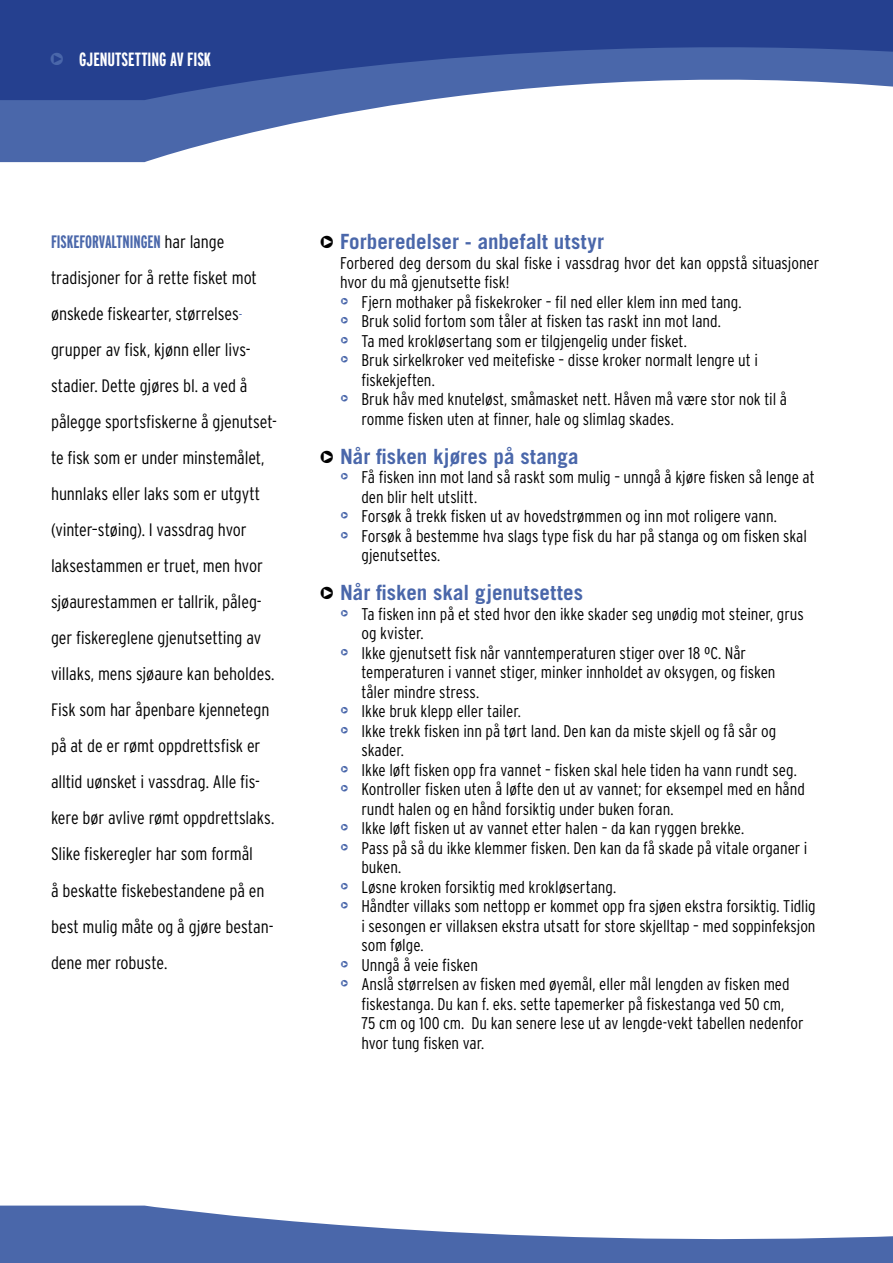
<style>
.page{position:relative;width:893px;height:1263px;background:#fff}
.page>*{position:absolute;margin:0;border:0;box-sizing:border-box;transform-origin:0 0}
.t1{font:700 21px "Trade Gothic";color:#4a67aa}
.t2{font:700 extra-condensed 19.2px "Interstate";color:#fff}
.t3{font:300 condensed 18px/36px "Interstate";letter-spacing:-.005em;color:#000}
.t4{font:300 condensed 16.95px/19.5px "Interstate";letter-spacing:-.005em;color:#000}
.s1{color:#4a67aa}
.s2{font-weight:700;font-stretch:extra-condensed;color:#4a67aa}
.s3{color:#000}
</style>
<div class="page">
<svg style="left:0;top:100px;width:428px;height:62px;fill:#4a67aa"></svg>
<svg style="left:0;top:0;width:893px;height:100px;background:#3f589e"></svg>
<svg style="left:0;top:1205px;width:893px;height:58px;fill:#4a67aa"></svg>
<p class="t2" style="left:49px;top:49px;width:164px"><span class="s1">❑</span> GJENUTSETTING AV FISK</p>
<p class="t3" style="left:51px;top:224px;width:227px"><span class="s2">FISKEFORVALTNINGEN</span> har lange tradisjoner for å rette fisket mot ønskede fiskearter, størrelses&shy;grupper av fisk, kjønn eller livs&shy;stadier. Dette gjøres bl. a ved å pålegge sportsfiskerne å gjenutset&shy;te fisk som er under minstemålet, hunnlaks eller laks som er utgytt (vinter–støing). I vassdrag hvor laksestammen er truet, men hvor sjøaurestammen er tallrik, påleg&shy;ger fiskereglene gjenutsetting av villaks, mens sjøaure kan beholdes.<br>Fisk som har åpenbare kjennetegn på at de er rømt oppdrettsfisk er alltid uønsket i vassdrag. Alle fis&shy;kere bør avlive rømt oppdrettslaks.<br>Slike fiskeregler har som formål<br>å beskatte fiskebestandene på en best mulig måte og å gjøre bestan&shy;dene mer robuste.</p>
<p class="t1" style="left:319px;top:229px;width:287px"><span class="s3">❑</span> Forberedelser - anbefalt utstyr</p>
<p class="t4" style="left:340px;top:253px;width:480px">Forbered deg dersom du skal fiske i vassdrag hvor det kan oppstå situasjoner hvor du må gjenutsette fisk!</p>
<p class="t4" style="left:340px;top:292px;width:403px"><sup>❑</sup> Fjern mothaker på fiskekroker – fil ned eller klem inn med tang.</p>
<p class="t4" style="left:340px;top:311px;width:382px"><sup>❑</sup> Bruk solid fortom som tåler at fisken tas raskt inn mot land.</p>
<p class="t4" style="left:340px;top:331px;width:348px"><sup>❑</sup> Ta med krokløsertang som er tilgjengelig under fisket.</p>
<p class="t4" style="left:361px;top:350px;width:398px;text-indent:-21px"><sup>❑</sup> Bruk sirkelkroker ved meitefiske – disse kroker normalt lengre ut i fiskekjeften.</p>
<p class="t4" style="left:361px;top:389px;width:427px;text-indent:-21px"><sup>❑</sup> Bruk håv med knuteløst, småmasket nett. Håven må være stor nok til å romme fisken uten at finner, hale og slimlag skades.</p>
<p class="t1" style="left:319px;top:443px;width:261px"><span class="s3">❑</span> Når fisken kjøres på stanga</p>
<p class="t4" style="left:361px;top:467px;width:455px;text-indent:-21px"><sup>❑</sup> Få fisken inn mot land så raskt som mulig – unngå å kjøre fisken så lenge at den blir helt utslitt.</p>
<p class="t4" style="left:340px;top:506px;width:438px"><sup>❑</sup> Forsøk å trekk fisken ut av hovedstrømmen og inn mot roligere vann.</p>
<p class="t4" style="left:361px;top:526px;width:447px;text-indent:-21px"><sup>❑</sup> Forsøk å bestemme hva slags type fisk du har på stanga og om fisken skal gjenutsettes.</p>
<p class="t1" style="left:319px;top:580px;width:266px"><span class="s3">❑</span> Når fisken skal gjenutsettes</p>
<p class="t4" style="left:361px;top:604px;width:444px;text-indent:-21px"><sup>❑</sup> Ta fisken inn på et sted hvor den ikke skader seg unødig mot steiner, grus og kvister.</p>
<p class="t4" style="left:361px;top:643px;width:416px;text-indent:-21px"><sup>❑</sup> Ikke gjenutsett fisk når vanntemperaturen stiger over 18 ºC. Når temperaturen i vannet stiger, minker innholdet av oksygen, og fisken tåler mindre stress.</p>
<p class="t4" style="left:340px;top:701px;width:182px"><sup>❑</sup> Ikke bruk klepp eller tailer.</p>
<p class="t4" style="left:361px;top:721px;width:416px;text-indent:-21px"><sup>❑</sup> Ikke trekk fisken inn på tørt land. Den kan da miste skjell og få sår og skader.</p>
<p class="t4" style="left:340px;top:760px;width:458px"><sup>❑</sup> Ikke løft fisken opp fra vannet – fisken skal hele tiden ha vann rundt seg.</p>
<p class="t4" style="left:361px;top:779px;width:445px;text-indent:-21px"><sup>❑</sup> Kontroller fisken uten å løfte den ut av vannet; for eksempel med en hånd rundt halen og en hånd forsiktig under buken foran.</p>
<p class="t4" style="left:340px;top:818px;width:406px"><sup>❑</sup> Ikke løft fisken ut av vannet etter halen – da kan ryggen brekke.</p>
<p class="t4" style="left:361px;top:838px;width:448px;text-indent:-21px"><sup>❑</sup> Pass på så du ikke klemmer fisken. Den kan da få skade på vitale organer i buken.</p>
<p class="t4" style="left:340px;top:877px;width:278px"><sup>❑</sup> Løsne kroken forsiktig med krokløsertang.</p>
<p class="t4" style="left:361px;top:896px;width:456px;text-align:justify;text-indent:-21px"><sup>❑</sup> Håndter villaks som nettopp er kommet opp fra sjøen ekstra forsiktig. Tidlig i sesongen er villaksen ekstra utsatt for store skjelltap – med soppinfeksjon som følge.</p>
<p class="t4" style="left:340px;top:955px;width:139px"><sup>❑</sup> Unngå å veie fisken</p>
<p class="t4" style="left:361px;top:974px;width:444px;text-indent:-21px"><sup>❑</sup> Anslå størrelsen av fisken med øyemål, eller mål lengden av fisken med fiskestanga. Du kan f. eks. sette tapemerker på fiskestanga ved 50 cm,<br>75 cm og 100 cm. Du kan senere lese ut av lengde-vekt tabellen nedenfor hvor tung fisken var.</p>
</div>
